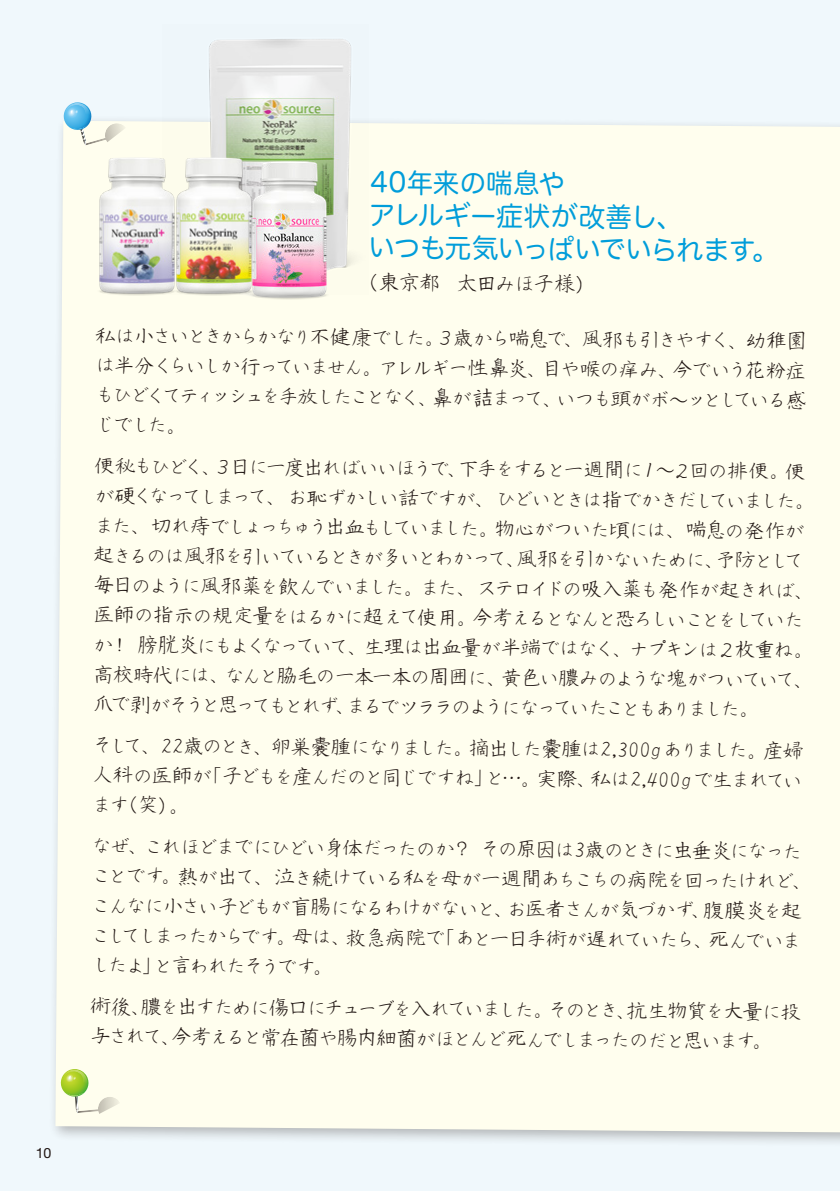
<style>
.page{position:relative;width:840px;height:1191px;background:#fff}
.page>*{position:absolute;margin:0;border:0;box-sizing:border-box;transform-origin:0 0}
.t1{font:27px/33px "Hira Maru Pro W4";color:#009dda}
.t2{font:20.8px "Nskhakushuupenkaisho";letter-spacing:-.06em;color:#221815}
.t3{font:20.2px/29.8px "Nskhakushuupenkaisho";letter-spacing:-.12em;color:#221815}
.t4{font:20.2px/29.8px "Nskhakushuupenkaisho";letter-spacing:-.08em;color:#221815}
.t5{font:14.2px "Helvetica Neue";color:#221815}
</style>
<div class="page">
<div style="left:0;top:0;width:839px;height:1191px;background:#f0f8fc"></div>
<div style="left:48px;top:114px;width:791px;height:1039px;background:#221815;opacity:.3"></div>
<div style="left:55px;top:121px;width:784px;height:1011px;background:#fffeee"></div>
<svg style="left:59px;top:1067px;width:61px;height:55px"></svg>
<svg style="left:62px;top:102px;width:64px;height:47px"></svg>
<img style="left:163px;top:39px;width:206px;height:255px">
<img style="left:239px;top:153px;width:98px;height:154px">
<img style="left:87px;top:149px;width:98px;height:154px">
<img style="left:163px;top:150px;width:99px;height:154px">
<p class="t5" style="left:36px;top:1144px;width:17px">10</p>
<h1 class="t1" style="left:368px;top:164px;width:411px">40年来の喘息や<br>アレルギー症状が改善し、<br>いつも元気いっぱいでいられます。</h1>
<p class="t2" style="left:357px;top:272px;width:241px">（東京都 太田みほ子様）</p>
<p class="t3" style="left:95px;top:323px;width:712px;text-align:justify">私は小さいときからかなり不健康でした。３歳から喘息で、風邪も引きやすく、幼稚園は半分くらいしか行っていません。アレルギー性鼻炎、目や喉の痒み、今でいう花粉症もひどくてティッシュを手放したことなく、鼻が詰まって、いつも頭がボ〜ッとしている感</p>
<p class="t3" style="left:95px;top:403px;width:712px;line-height:43.6px">じでした。<br>便秘もひどく、３日に一度出ればいいほうで、下手をすると一週間に１〜２回の排便。便</p>
<p class="t3" style="left:93px;top:483px;width:723px">が硬くなってしまって、お恥ずかしい話ですが、ひどいときは指でかきだしていました。また、切れ痔でしょっちゅう出血もしていました。物心がついた頃には、喘息の発作が起きるのは風邪を引いているときが多いとわかって、風邪を引かないために、予防として毎日のように風邪薬を飲んでいました。また、ステロイドの吸入薬も発作が起きれば、医師の指示の規定量をはるかに超えて使用。今考えるとなんと恐ろしいことをしていたか！ 膀胱炎にもよくなっていて、生理は出血量が半端ではなく、ナプキンは２枚重ね。高校時代には、なんと脇毛の一本一本の周囲に、黄色い膿みのような塊がついていて、爪で剥がそうと思ってもとれず、まるでツララのようになっていたこともありました。</p>
<p class="t4" style="left:92px;top:733px;width:712px">そして、22歳のとき、卵巣嚢腫になりました。摘出した嚢腫は2,300gありました。産婦人科の医師が「子どもを産んだのと同じですね」と…。実際、私は2,400gで生まれてい</p>
<p class="t3" style="left:92px;top:783px;width:712px;line-height:43.6px">ます（笑）。<br>なぜ、これほどまでにひどい身体だったのか？ その原因は3歳のときに虫垂炎になった</p>
<p class="t3" style="left:91px;top:863px;width:722px;line-height:29.2px">ことです。熱が出て、泣き続けている私を母が一週間あちこちの病院を回ったけれど、こんなに小さい子どもが盲腸になるわけがないと、お医者さんが気づかず、腹膜炎を起こしてしまったからです。母は、救急病院で「あと一日手術が遅れていたら、死んでいましたよ」と言われたそうです。</p>
<p class="t3" style="left:90px;top:994px;width:712px">術後、膿を出すために傷口にチューブを入れていました。そのとき、抗生物質を大量に投与されて、今考えると常在菌や腸内細菌がほとんど死んでしまったのだと思います。</p>
</div>
